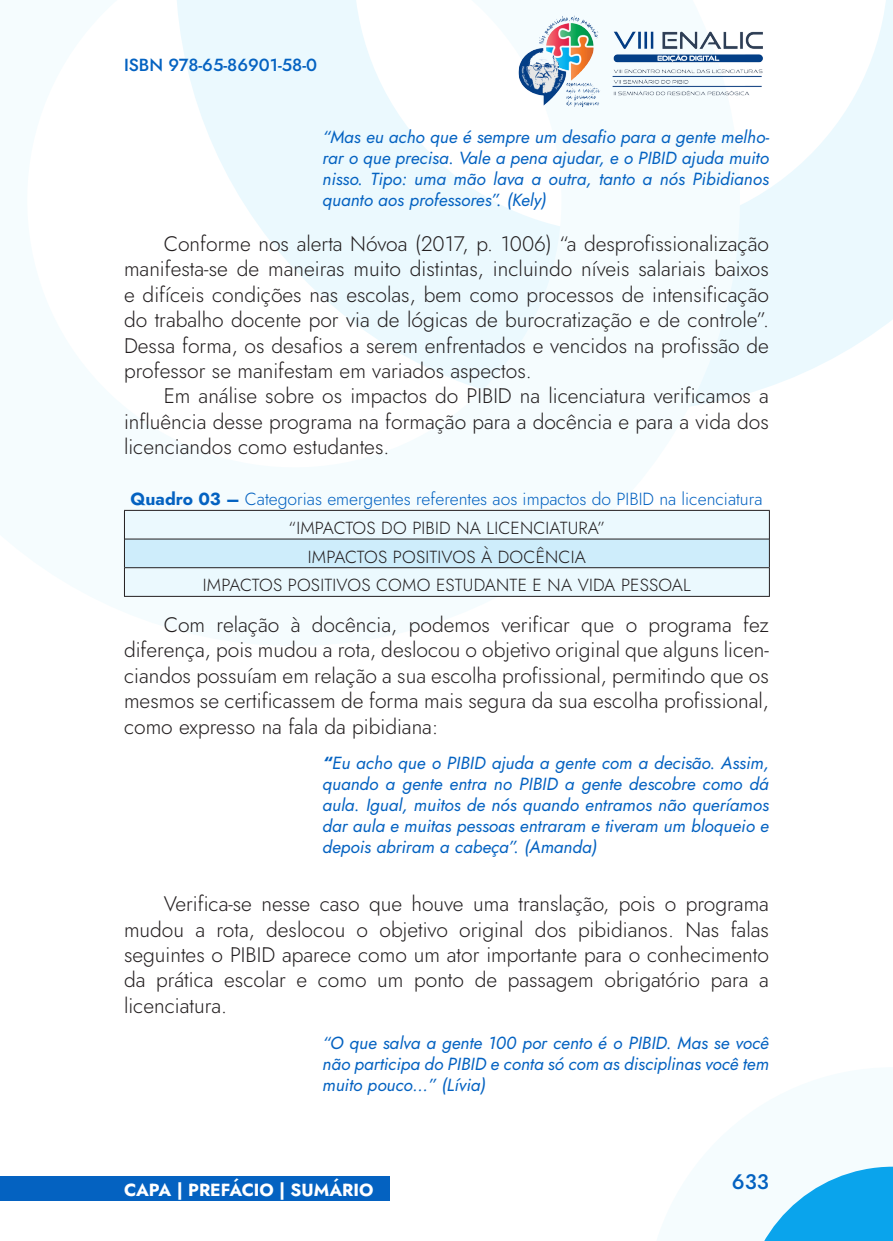
<style>
.page{position:relative;width:893px;height:1241px;background:#fff}
.page>*{position:absolute;margin:0;border:0;box-sizing:border-box;transform-origin:0 0}
._5_CORPO{font:300 21px/25.4px "Jost";color:#231f20;text-align:justify}
.t1{font:500 21px "Jost";color:#0462c1}
._9_CITACAO{font:italic 17.5px/21px "Jost";color:#0462c1;text-align:justify}
._15_DADOS{font:300 17.5px "Jost";letter-spacing:.01em;color:#231f20}
._12_LEGENDA{font:300 17.5px "Jost";color:#0462c1}
.t2{font:500 17.5px "Jost";color:#0462c1}
.t3{font:700 17.5px "Jost";color:#fff}
.s1{font-weight:700}
</style>
<div class="page">
<div style="left:0;top:1176px;width:389px;height:24px;background:#0462c1"></div>
<svg style="left:764px;top:1166px;width:129px;height:74px"></svg>
<svg style="left:788px;top:0;width:105px;height:379px;fill:#ebf9fe"></svg>
<svg style="left:123px;top:0;width:665px;height:597px"></svg>
<img style="left:516px;top:12px;width:88px;height:100px">
<img style="left:610px;top:25px;width:159px;height:74px">
<div style="left:125px;top:511px;width:644px;height:85px;background:#ebf9fe"></div>
<div style="left:124px;top:539px;width:645px;height:28px;background:#ceedfb"></div>
<hr style="left:125px;top:538px;width:644px;height:1px;background:#231f20">
<hr style="left:125px;top:567px;width:644px;height:1px;background:#231f20">
<hr style="left:124px;top:596px;width:646px;height:1px;background:#231f20">
<hr style="left:124px;top:510px;width:646px;height:1px;background:#231f20">
<svg style="left:124px;top:510px;width:1px;height:86px"></svg>
<svg style="left:769px;top:510px;width:1px;height:86px"></svg>
<p class="t2" style="left:124px;top:53px;width:195px">ISBN 978-65-86901-58-0</p>
<p class="_9_CITACAO" style="left:322px;top:126px;width:448px">“Mas eu acho que é sempre um desafio para a gente melho&shy;rar o que precisa. Vale a pena ajudar, e o PIBID ajuda muito nisso. Tipo: uma mão lava a outra, tanto a nós Pibidianos quanto aos professores”. (Kely)</p>
<p class="_5_CORPO" style="left:124px;top:231px;width:646px;text-indent:40px">Conforme nos alerta Nóvoa (2017, p. 1006) “a desprofissionalização manifesta-se de maneiras muito distintas, incluindo níveis salariais baixos e difíceis condições nas escolas, bem como processos de intensificação do trabalho docente por via de lógicas de burocratização e de controle”.<br>Dessa forma, os desafios a serem enfrentados e vencidos na profissão de professor se manifestam em variados aspectos.</p>
<p class="_5_CORPO" style="left:124px;top:383px;width:646px;text-indent:40px">Em análise sobre os impactos do PIBID na licenciatura verificamos a influência desse programa na formação para a docência e para a vida dos licenciandos como estudantes.</p>
<p class="_12_LEGENDA" style="left:130px;top:487px;width:634px"><span class="s1">Quadro 03 –</span> Categorias emergentes referentes aos impactos do PIBID na licenciatura</p>
<p class="_15_DADOS" style="left:289px;top:516px;width:318px">“IMPACTOS DO PIBID NA LICENCIATURA”</p>
<p class="_15_DADOS" style="left:308px;top:544px;width:279px">IMPACTOS POSITIVOS À DOCÊNCIA</p>
<p class="_15_DADOS" style="left:203px;top:573px;width:489px">IMPACTOS POSITIVOS COMO ESTUDANTE E NA VIDA PESSOAL</p>
<p class="_5_CORPO" style="left:124px;top:612px;width:646px;text-indent:40px">Com relação à docência, podemos verificar que o programa fez diferença, pois mudou a rota, deslocou o objetivo original que alguns licen&shy;ciandos possuíam em relação a sua escolha profissional, permitindo que os mesmos se certificassem de forma mais segura da sua escolha profissional, como expresso na fala da pibidiana:</p>
<p class="_9_CITACAO" style="left:322px;top:752px;width:448px"><span class="s1">“</span>Eu acho que o PIBID ajuda a gente com a decisão. Assim, quando a gente entra no PIBID a gente descobre como dá aula. Igual, muitos de nós quando entramos não queríamos dar aula e muitas pessoas entraram e tiveram um bloqueio e depois abriram a cabeça”. (Amanda)</p>
<p class="_5_CORPO" style="left:124px;top:891px;width:646px;text-indent:40px">Verifica-se nesse caso que houve uma translação, pois o programa mudou a rota, deslocou o objetivo original dos pibidianos. Nas falas seguintes o PIBID aparece como um ator importante para o conhecimento da prática escolar e como um ponto de passagem obrigatório para a licenciatura.</p>
<p class="_9_CITACAO" style="left:322px;top:1032px;width:448px">“O que salva a gente 100 por cento é o PIBID. Mas se você não participa do PIBID e conta só com as disciplinas você tem muito pouco…” (Lívia)</p>
<p class="t3" style="left:124px;top:1177px;width:251px">CAPA | PREFÁCIO | SUMÁRIO</p>
<p class="t1" style="left:732px;top:1167px;width:39px">633</p>
</div>
